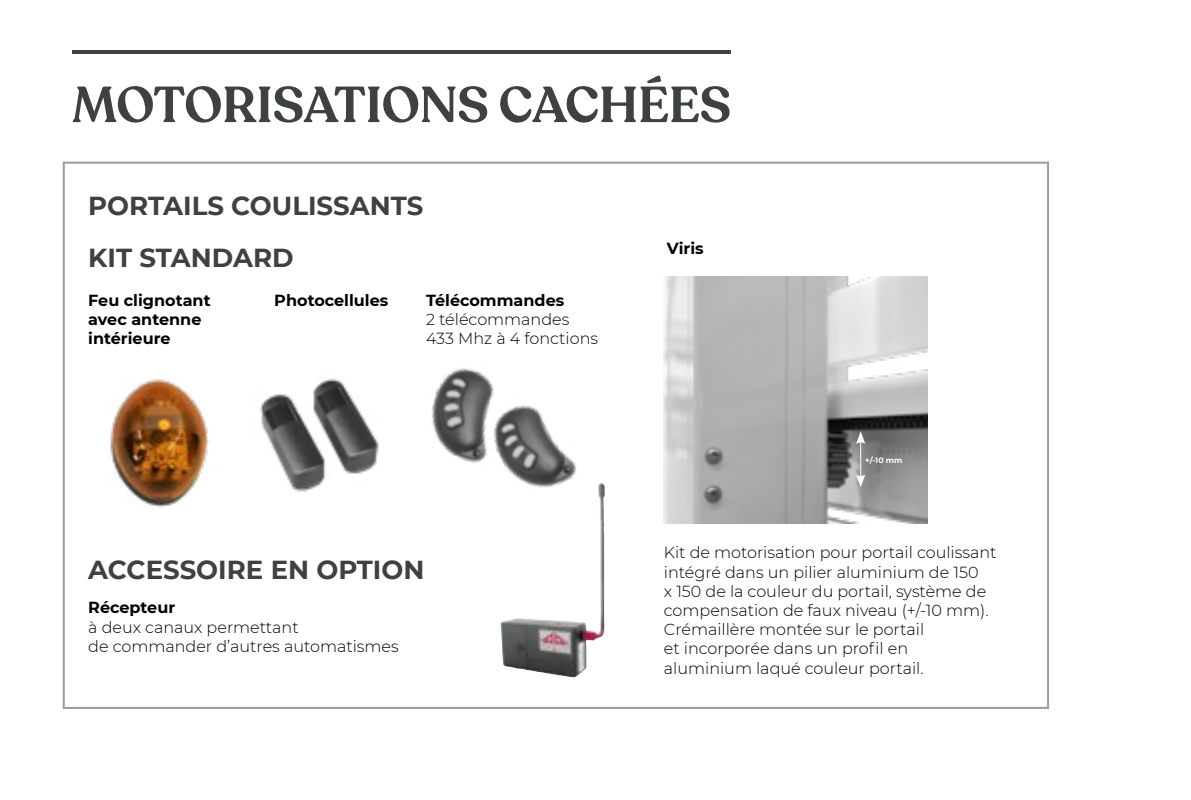
<style>
.page{position:relative;width:1191px;height:800px;background:#fff}
.page>*{position:absolute;margin:0;border:0;box-sizing:border-box;transform-origin:0 0}
.t1{font:600 50px "Recoleta";letter-spacing:-.005em;color:#3e423f}
.t2{font:700 26px/52.2px "Montserrat";color:#3e423f}
.t3{font:300 16px/19.2px "Montserrat";color:#000}
.t4{font:700 16px/19.2px "Montserrat";color:#000}
.t5{font:700 7.8px "Montserrat";color:#fff}
</style>
<div class="page">
<hr style="left:72px;top:50px;width:659px;height:4px;background:#3e423f">
<img style="left:500px;top:483px;width:105px;height:194px">
<img style="left:431px;top:368px;width:58px;height:94px">
<img style="left:470px;top:380px;width:123px;height:135px">
<img style="left:260px;top:378px;width:119px;height:114px">
<img style="left:110px;top:379px;width:99px;height:129px">
<img style="left:663px;top:276px;width:264px;height:247px">
<hr style="left:860px;top:440px;width:1px;height:37px;background:#fff">
<svg style="left:856px;top:431px;width:9px;height:13px"></svg>
<svg style="left:856px;top:474px;width:9px;height:13px"></svg>
<h1 class="t1" style="left:72px;top:73px;width:660px">MOTORISATIONS CACHÉES</h1>
<h2 class="t2" style="left:88px;top:178px;width:336px">PORTAILS COULISSANTS<br>KIT STANDARD</h2>
<p class="t4" style="left:88px;top:290px;width:124px">Feu clignotant avec antenne intérieure</p>
<p class="t4" style="left:274px;top:290px;width:115px">Photocellules</p>
<p class="t4" style="left:426px;top:290px;width:140px">Télécommandes</p>
<p class="t3" style="left:426px;top:309px;width:173px">2 télécommandes<br>433 Mhz à 4 fonctions</p>
<h2 class="t2" style="left:88px;top:542px;width:337px">ACCESSOIRE EN OPTION</h2>
<p class="t4" style="left:88px;top:597px;width:89px">Récepteur</p>
<p class="t3" style="left:88px;top:616px;width:312px">à deux canaux permettant<br>de commander d’autres automatismes</p>
<p class="t4" style="left:667px;top:237px;width:38px">Viris</p>
<p class="t5" style="left:865px;top:454px;width:38px">+/-10 mm</p>
<p class="t3" style="left:664px;top:542px;width:334px">Kit de motorisation pour portail coulissant intégré dans un pilier aluminium de 150<br>x 150 de la couleur du portail, système de compensation de faux niveau (+/-10 mm).<br>Crémaillère montée sur le portail<br>et incorporée dans un profil en aluminium laqué couleur portail.</p>
</div>
